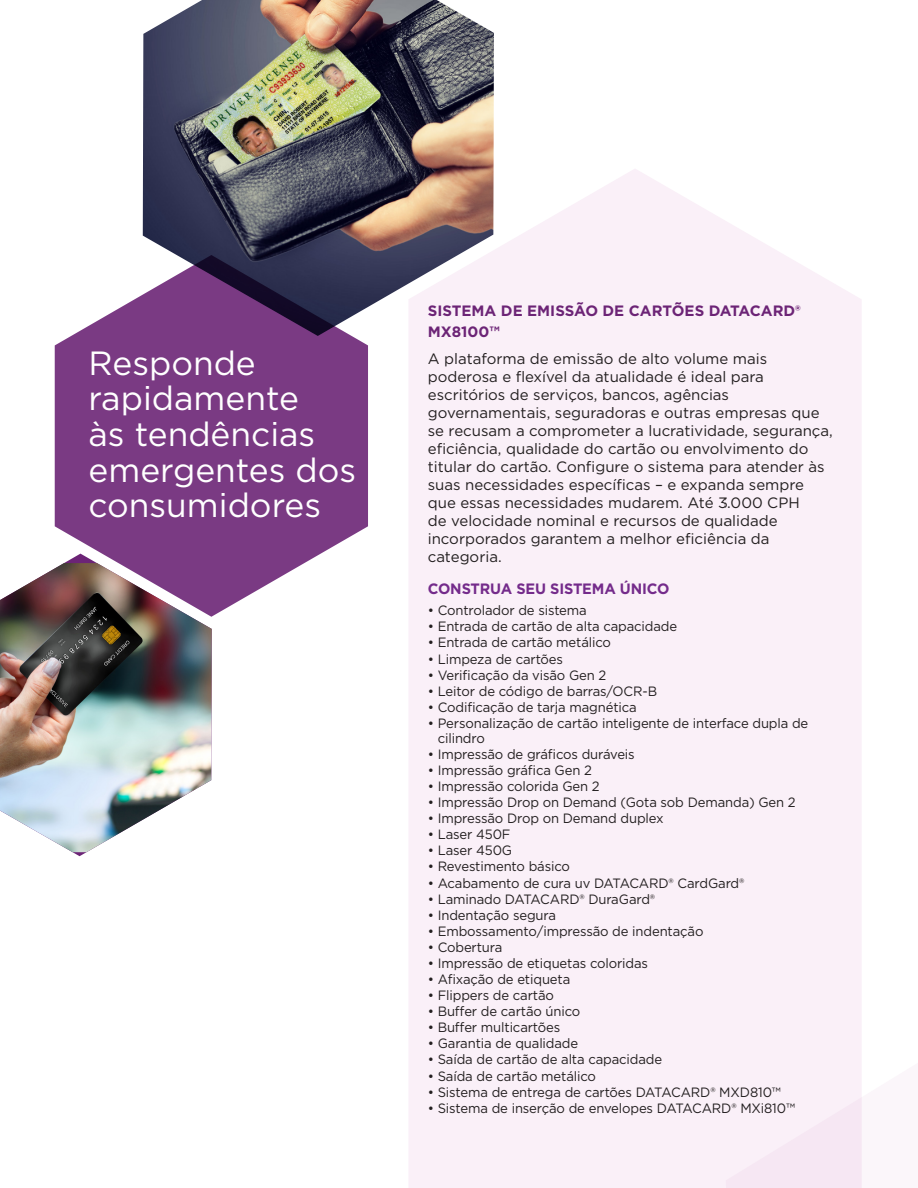
<style>
.page{position:relative;width:918px;height:1188px;background:#fff}
.page>*{position:absolute;margin:0;border:0;box-sizing:border-box;transform-origin:0 0}
.t1{font:33.6px/35.7px "Gotham";color:#fff}
.t2{font:15px/18px "Gotham";color:#231f20}
.t3{font:700 15px/21px "Gotham";color:#6c2476}
.t4{font:700 15px "Gotham";letter-spacing:-.01em;color:#742b8b}
.t5{font:13.5px/15px "Gotham";letter-spacing:-.01em;color:#231f20}
</style>
<div class="page">
<div style="left:409px;top:169px;width:453px;height:1019px;background:#faf0f8"></div>
<div style="left:726px;top:486px;width:136px;height:702px;background:#faf0f8"></div>
<img style="left:143px;top:0;width:351px;height:336px">
<svg style="left:55px;top:255px;width:313px;height:362px;fill:#7a3a83"></svg>
<svg style="left:55px;top:554px;width:157px;height:302px"></svg>
<img style="left:0;top:563px;width:212px;height:289px">
<p class="t1" style="left:89px;top:344px;width:269px">Responde rapidamente<br>às tendências emergentes dos consumidores</p>
<p class="t3" style="left:428px;top:300px;width:375px">SISTEMA DE EMISSÃO DE CARTÕES DATACARD®<br>MX8100™</p>
<p class="t2" style="left:428px;top:349px;width:407px">A plataforma de emissão de alto volume mais poderosa e flexível da atualidade é ideal para escritórios de serviços, bancos, agências governamentais, seguradoras e outras empresas que se recusam a comprometer a lucratividade, segurança, eficiência, qualidade do cartão ou envolvimento do titular do cartão. Configure o sistema para atender às suas necessidades específicas – e expanda sempre que essas necessidades mudarem. Até 3.000 CPH<br>de velocidade nominal e recursos de qualidade incorporados garantem a melhor eficiência da categoria.</p>
<p class="t4" style="left:428px;top:578px;width:243px">CONSTRUA SEU SISTEMA ÚNICO</p>
<p class="t5" style="left:428px;top:603px;width:161px">• Controlador de sistema</p>
<p class="t5" style="left:428px;top:619px;width:251px">• Entrada de cartão de alta capacidade</p>
<p class="t5" style="left:428px;top:635px;width:185px">• Entrada de cartão metálico</p>
<p class="t5" style="left:428px;top:651px;width:137px">• Limpeza de cartões</p>
<p class="t5" style="left:428px;top:667px;width:180px">• Verificação da visão Gen 2</p>
<p class="t5" style="left:428px;top:683px;width:231px">• Leitor de código de barras/OCR-B</p>
<p class="t5" style="left:428px;top:699px;width:211px">• Codificação de tarja magnética</p>
<p class="t5" style="left:438px;top:715px;width:372px;text-indent:-10px">• Personalização de cartão inteligente de interface dupla de cilindro</p>
<p class="t5" style="left:428px;top:746px;width:209px">• Impressão de gráficos duráveis</p>
<p class="t5" style="left:428px;top:762px;width:166px">• Impressão gráfica Gen 2</p>
<p class="t5" style="left:428px;top:779px;width:173px">• Impressão colorida Gen 2</p>
<p class="t5" style="left:428px;top:795px;width:370px">• Impressão Drop on Demand (Gota sob Demanda) Gen 2</p>
<p class="t5" style="left:428px;top:811px;width:237px">• Impressão Drop on Demand duplex</p>
<p class="t5" style="left:428px;top:827px;width:84px">• Laser 450F</p>
<p class="t5" style="left:428px;top:843px;width:86px">• Laser 450G</p>
<p class="t5" style="left:428px;top:859px;width:144px">• Revestimento básico</p>
<p class="t5" style="left:428px;top:875px;width:318px">• Acabamento de cura uv DATACARD® CardGard®</p>
<p class="t5" style="left:428px;top:891px;width:229px">• Laminado DATACARD® DuraGard®</p>
<p class="t5" style="left:428px;top:907px;width:130px">• Indentação segura</p>
<p class="t5" style="left:428px;top:923px;width:277px">• Embossamento/impressão de indentação</p>
<p class="t5" style="left:428px;top:939px;width:76px">• Cobertura</p>
<p class="t5" style="left:428px;top:955px;width:222px">• Impressão de etiquetas coloridas</p>
<p class="t5" style="left:428px;top:971px;width:144px">• Afixação de etiqueta</p>
<p class="t5" style="left:428px;top:988px;width:128px">• Flippers de cartão</p>
<p class="t5" style="left:428px;top:1004px;width:154px">• Buffer de cartão único</p>
<p class="t5" style="left:428px;top:1020px;width:134px">• Buffer multicartões</p>
<p class="t5" style="left:428px;top:1036px;width:152px">• Garantia de qualidade</p>
<p class="t5" style="left:428px;top:1052px;width:236px">• Saída de cartão de alta capacidade</p>
<p class="t5" style="left:428px;top:1068px;width:170px">• Saída de cartão metálico</p>
<p class="t5" style="left:428px;top:1084px;width:355px">• Sistema de entrega de cartões DATACARD® MXD810™</p>
<p class="t5" style="left:428px;top:1100px;width:369px">• Sistema de inserção de envelopes DATACARD® MXi810™</p>
</div>
